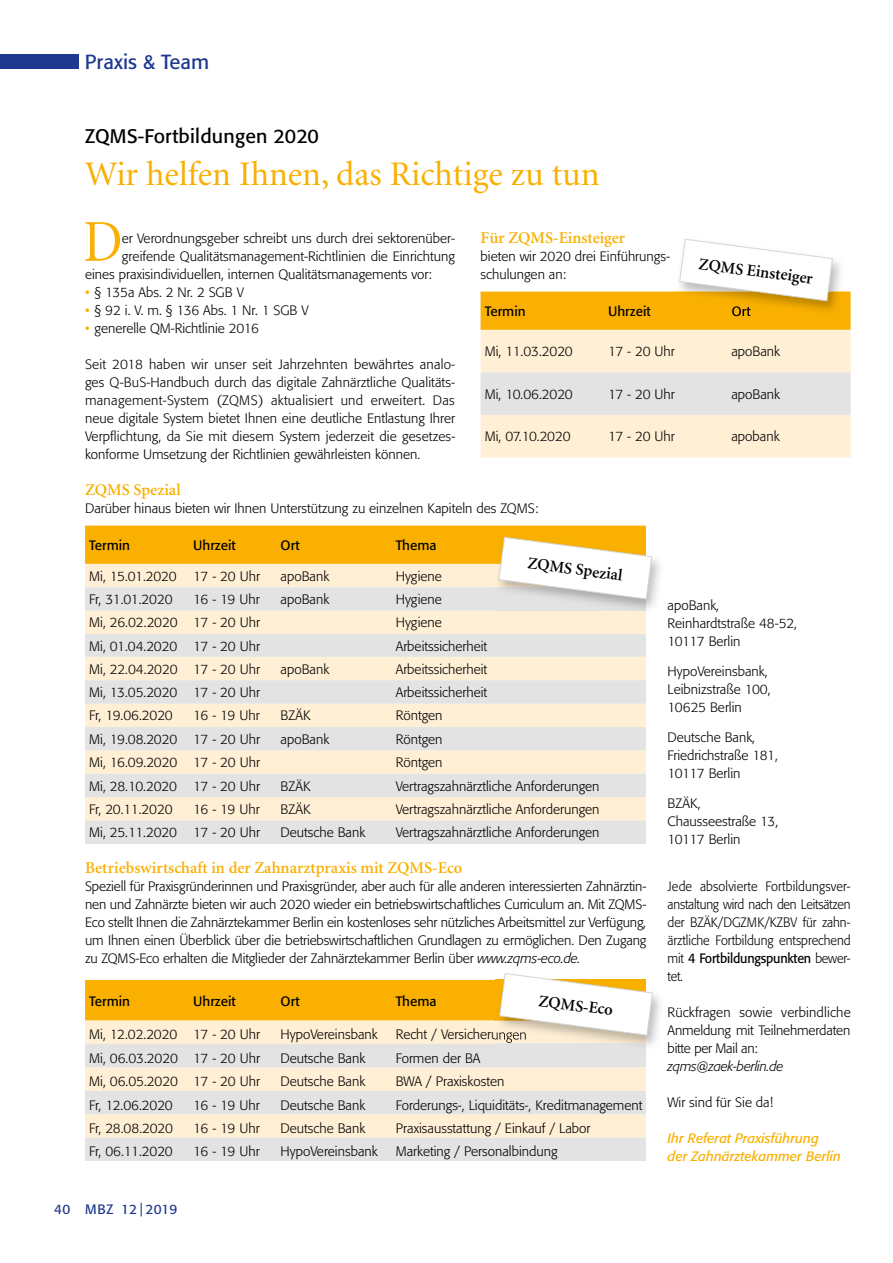
<style>
.page{position:relative;width:893px;height:1263px;background:#fff}
.page>*{position:absolute;margin:0;border:0;box-sizing:border-box;transform-origin:0 0}
.t1{font:59.55px "Minion";color:#f9b000;scale:.9 1}
.t2{font:34.5px "Minion";color:#f9b000}
.t3{font:20.25px "Formata";color:#1e398f}
.t4{font:19.5px "Formata";letter-spacing:.01em;color:#000}
.t5{font:600 16.5px "Minion";color:#f9b000}
.t6{font:600 16.5px "Minion";color:#000}
.t7{font:300 13.5px/18px "Formata";color:#000}
.t8{font:300 13.5px "Formata";letter-spacing:-.02em;color:#000}
.t9{font:300 13.5px/18px "Formata";color:#000;text-align:justify;scale:.93 1}
.t10{font:13.5px "Formata";color:#000}
.t11{font:italic 13.5px/18px "Formata";color:#f9b000}
.t12{font:italic 300 13.5px "Formata";letter-spacing:-.02em;color:#000}
.t13{font:13.5px "Formata";letter-spacing:.02em;color:#1e398f}
.s1{font-weight:400;color:#f9b000}
.s2{font-style:italic}
.s3{font-weight:400}
</style>
<div class="page">
<div style="left:0;top:54px;width:79px;height:14px;background:#1e398f"></div>
<div style="left:481px;top:330px;width:369px;height:127px;background:#ffefd5"></div>
<div style="left:481px;top:372px;width:369px;height:43px;background:#e3e3e3"></div>
<svg style="left:85px;top:599px;width:561px;height:245px;background:#f0e8dc"></svg>
<div style="left:85px;top:1035px;width:411px;height:9px;background:#ffefd5"></div>
<svg style="left:85px;top:1044px;width:561px;height:117px;background:#eee7dd"></svg>
<img style="left:495px;top:556px;width:164px;height:58px">
<img style="left:495px;top:599px;width:151px;height:12px">
<svg style="left:85px;top:526px;width:567px;height:73px"></svg>
<svg style="left:481px;top:239px;width:369px;height:91px"></svg>
<img style="left:646px;top:995px;width:14px;height:51px">
<img style="left:496px;top:1035px;width:150px;height:15px">
<img style="left:496px;top:1035px;width:30px;height:8px">
<svg style="left:85px;top:973px;width:568px;height:62px"></svg>
<h3 class="t3" style="left:85px;top:49px;width:126px">Praxis &amp; Team</h3>
<h3 class="t4" style="left:85px;top:124px;width:235px">ZQMS-Fortbildungen 2020</h3>
<h2 class="t2" style="left:85px;top:157px;width:516px">Wir helfen Ihnen, das Richtige zu tun</h2>
<h1 class="t1" style="left:83px;top:212px;width:45px">D</h1>
<p class="t7" style="left:122px;top:229px;width:335px">er Verordnungsgeber schreibt uns durch drei sektorenüber-</p>
<p class="t7" style="left:122px;top:247px;width:335px">greifende Qualitätsmanagement-Richtlinien die Einrichtung</p>
<p class="t7" style="left:85px;top:265px;width:348px">eines praxisindividuellen, internen Qualitätsmanagements vor:</p>
<p class="t7" style="left:85px;top:283px;width:160px"><span class="s1">•</span> § 135a Abs. 2 Nr. 2 SGB V</p>
<p class="t7" style="left:85px;top:301px;width:225px"><span class="s1">•</span> § 92 i. V. m. § 136 Abs. 1 Nr. 1 SGB V</p>
<p class="t7" style="left:85px;top:319px;width:175px"><span class="s1">•</span> generelle QM-Richtlinie 2016</p>
<p class="t7" style="left:85px;top:355px;width:372px;text-align:justify">Seit 2018 haben wir unser seit Jahrzehnten bewährtes analo&shy;ges Q-BuS-Handbuch durch das digitale Zahnärztliche Qualitäts&shy;management-System (ZQMS) aktualisiert und erweitert. Das neue digitale System bietet Ihnen eine deutliche Entlastung Ihrer Verpflichtung, da Sie mit diesem System jederzeit die gesetzes&shy;konforme Umsetzung der Richtlinien gewährleisten können.</p>
<p class="t5" style="left:481px;top:229px;width:146px">Für ZQMS-Einsteiger</p>
<p class="t7" style="left:481px;top:247px;width:191px">bieten wir 2020 drei Einführungs&shy;schulungen an:</p>
<p class="t10" style="left:485px;top:303px;width:42px">Termin</p>
<p class="t10" style="left:608px;top:303px;width:44px">Uhrzeit</p>
<p class="t7" style="left:485px;top:342px;width:90px">Mi, 11.03.2020</p>
<p class="t7" style="left:608px;top:342px;width:68px">17 - 20 Uhr</p>
<p class="t7" style="left:731px;top:342px;width:50px">apoBank</p>
<p class="t7" style="left:485px;top:385px;width:90px">Mi, 10.06.2020</p>
<p class="t7" style="left:608px;top:385px;width:68px">17 - 20 Uhr</p>
<p class="t7" style="left:731px;top:385px;width:50px">apoBank</p>
<p class="t8" style="left:485px;top:429px;width:87px">Mi, 07.10.2020</p>
<p class="t7" style="left:608px;top:428px;width:68px">17 - 20 Uhr</p>
<p class="t7" style="left:731px;top:428px;width:50px">apobank</p>
<p class="t6" style="left:700px;top:255px;width:116px;rotate:8deg">ZQMS Einsteiger</p>
<p class="t5" style="left:85px;top:481px;width:97px">ZQMS Spezial</p>
<p class="t7" style="left:85px;top:499px;width:455px">Darüber hinaus bieten wir Ihnen Unterstützung zu einzelnen Kapiteln des ZQMS:</p>
<p class="t10" style="left:89px;top:537px;width:42px">Termin</p>
<p class="t10" style="left:193px;top:537px;width:44px">Uhrzeit</p>
<p class="t10" style="left:281px;top:537px;width:21px">Ort</p>
<p class="t10" style="left:396px;top:537px;width:42px">Thema</p>
<p class="t8" style="left:89px;top:568px;width:172px">Mi, 15.01.2020 17 - 20 Uhr</p>
<p class="t7" style="left:281px;top:567px;width:50px">apoBank</p>
<p class="t7" style="left:396px;top:567px;width:48px">Hygiene</p>
<p class="t8" style="left:89px;top:591px;width:85px">Fr, 31.01.2020</p>
<p class="t7" style="left:193px;top:590px;width:68px">16 - 19 Uhr</p>
<p class="t7" style="left:281px;top:590px;width:50px">apoBank</p>
<p class="t7" style="left:396px;top:590px;width:48px">Hygiene</p>
<p class="t7" style="left:89px;top:614px;width:172px">Mi, 26.02.2020 17 - 20 Uhr</p>
<p class="t7" style="left:396px;top:614px;width:48px">Hygiene</p>
<p class="t7" style="left:89px;top:637px;width:172px">Mi, 01.04.2020 17 - 20 Uhr</p>
<p class="t7" style="left:396px;top:637px;width:93px">Arbeitssicherheit</p>
<p class="t7" style="left:89px;top:660px;width:172px">Mi, 22.04.2020 17 - 20 Uhr</p>
<p class="t7" style="left:281px;top:660px;width:50px">apoBank</p>
<p class="t7" style="left:396px;top:660px;width:93px">Arbeitssicherheit</p>
<p class="t7" style="left:89px;top:683px;width:172px">Mi, 13.05.2020 17 - 20 Uhr</p>
<p class="t7" style="left:396px;top:683px;width:93px">Arbeitssicherheit</p>
<p class="t8" style="left:89px;top:708px;width:85px">Fr, 19.06.2020</p>
<p class="t7" style="left:193px;top:707px;width:68px">16 - 19 Uhr</p>
<p class="t7" style="left:281px;top:707px;width:32px">BZÄK</p>
<p class="t7" style="left:396px;top:707px;width:48px">Röntgen</p>
<p class="t7" style="left:89px;top:730px;width:172px">Mi, 19.08.2020 17 - 20 Uhr</p>
<p class="t7" style="left:281px;top:730px;width:50px">apoBank</p>
<p class="t7" style="left:396px;top:730px;width:48px">Röntgen</p>
<p class="t7" style="left:89px;top:753px;width:172px">Mi, 16.09.2020 17 - 20 Uhr</p>
<p class="t7" style="left:396px;top:753px;width:48px">Röntgen</p>
<p class="t8" style="left:89px;top:778px;width:172px">Mi, 28.10.2020 17 - 20 Uhr</p>
<p class="t7" style="left:281px;top:777px;width:32px">BZÄK</p>
<p class="t7" style="left:396px;top:777px;width:205px">Vertragszahnärztliche Anforderungen</p>
<p class="t8" style="left:89px;top:801px;width:85px">Fr, 20.11.2020</p>
<p class="t7" style="left:193px;top:800px;width:68px">16 - 19 Uhr</p>
<p class="t7" style="left:281px;top:800px;width:32px">BZÄK</p>
<p class="t7" style="left:396px;top:800px;width:205px">Vertragszahnärztliche Anforderungen</p>
<p class="t8" style="left:89px;top:825px;width:172px">Mi, 25.11.2020 17 - 20 Uhr</p>
<p class="t7" style="left:281px;top:824px;width:86px">Deutsche Bank</p>
<p class="t7" style="left:396px;top:824px;width:205px">Vertragszahnärztliche Anforderungen</p>
<p class="t5" style="left:85px;top:859px;width:379px">Betriebswirtschaft in der Zahnarztpraxis mit ZQMS-Eco</p>
<p class="t7" style="left:85px;top:877px;width:563px;text-align:justify">Speziell für Praxisgründerinnen und Praxisgründer, aber auch für alle anderen interessierten Zahnärztin&shy;nen und Zahnärzte bieten wir auch 2020 wieder ein betriebswirtschaftliches Curriculum an. Mit ZQMS-Eco stellt Ihnen die Zahnärztekammer Berlin ein kostenloses sehr nützliches Arbeitsmittel zur Verfügung, um Ihnen einen Überblick über die betriebswirtschaftlichen Grundlagen zu ermöglichen. Den Zugang zu ZQMS-Eco erhalten die Mitglieder der Zahnärztekammer Berlin über <span class="s2">www.zqms-eco.de.</span></p>
<p class="t10" style="left:89px;top:993px;width:42px">Termin</p>
<p class="t10" style="left:193px;top:993px;width:44px">Uhrzeit</p>
<p class="t10" style="left:281px;top:993px;width:21px">Ort</p>
<p class="t10" style="left:396px;top:993px;width:42px">Thema</p>
<p class="t7" style="left:89px;top:1026px;width:172px">Mi, 12.02.2020 17 - 20 Uhr</p>
<p class="t7" style="left:281px;top:1026px;width:99px">HypoVereinsbank</p>
<p class="t7" style="left:396px;top:1026px;width:132px">Recht / Versicherungen</p>
<p class="t7" style="left:89px;top:1049px;width:172px">Mi, 06.03.2020 17 - 20 Uhr</p>
<p class="t7" style="left:281px;top:1049px;width:86px">Deutsche Bank</p>
<p class="t7" style="left:396px;top:1049px;width:86px">Formen der BA</p>
<p class="t7" style="left:89px;top:1072px;width:172px">Mi, 06.05.2020 17 - 20 Uhr</p>
<p class="t7" style="left:281px;top:1072px;width:86px">Deutsche Bank</p>
<p class="t7" style="left:396px;top:1072px;width:110px">BWA / Praxiskosten</p>
<p class="t8" style="left:89px;top:1097px;width:85px">Fr, 12.06.2020</p>
<p class="t7" style="left:193px;top:1096px;width:68px">16 - 19 Uhr</p>
<p class="t7" style="left:281px;top:1096px;width:86px">Deutsche Bank</p>
<p class="t7" style="left:396px;top:1096px;width:248px">Forderungs-, Liquiditäts-, Kreditmanagement</p>
<p class="t8" style="left:89px;top:1120px;width:85px">Fr, 28.08.2020</p>
<p class="t7" style="left:193px;top:1119px;width:68px">16 - 19 Uhr</p>
<p class="t7" style="left:281px;top:1119px;width:86px">Deutsche Bank</p>
<p class="t7" style="left:396px;top:1119px;width:196px">Praxisausstattung / Einkauf / Labor</p>
<p class="t8" style="left:89px;top:1144px;width:85px">Fr, 06.11.2020</p>
<p class="t7" style="left:193px;top:1143px;width:68px">16 - 19 Uhr</p>
<p class="t7" style="left:281px;top:1143px;width:99px">HypoVereinsbank</p>
<p class="t7" style="left:396px;top:1143px;width:163px">Marketing / Personalbindung</p>
<p class="t6" style="left:529px;top:554px;width:97px;rotate:8deg">ZQMS Spezial</p>
<p class="t6" style="left:540px;top:992px;width:76px;rotate:8deg">ZQMS-Eco</p>
<p class="t13" style="left:54px;top:1201px;width:125px">40 MBZ 12 | 2019</p>
<p class="t7" style="left:668px;top:596px;width:131px">apoBank,<br>Reinhardtstraße 48-52,<br>10117 Berlin</p>
<p class="t7" style="left:668px;top:662px;width:104px">HypoVereinsbank,<br>Leibnizstraße 100,<br>10625 Berlin</p>
<p class="t7" style="left:668px;top:728px;width:112px">Deutsche Bank,<br>Friedrichstraße 181,<br>10117 Berlin</p>
<p class="t7" style="left:668px;top:794px;width:112px">BZÄK,<br>Chausseestraße 13,<br>10117 Berlin</p>
<p class="t9" style="left:668px;top:877px;width:198px">Jede absolvierte Fortbildungsver&shy;anstaltung wird nach den Leitsätzen der BZÄK/DGZMK/KZBV für zahn&shy;ärztliche Fortbildung entsprechend mit <span class="s3">4 Fortbildungspunkten</span> bewer&shy;tet.</p>
<p class="t7" style="left:668px;top:1003px;width:185px;text-align:justify">Rückfragen sowie verbindliche Anmeldung mit Teilnehmerdaten bitte per Mail an:</p>
<p class="t12" style="left:668px;top:1058px;width:117px">zqms@zaek-berlin.de</p>
<p class="t7" style="left:668px;top:1093px;width:107px">Wir sind für Sie da!</p>
<p class="t11" style="left:668px;top:1129px;width:175px">Ihr Referat Praxisführung der Zahnärztekammer Berlin</p>
</div>
